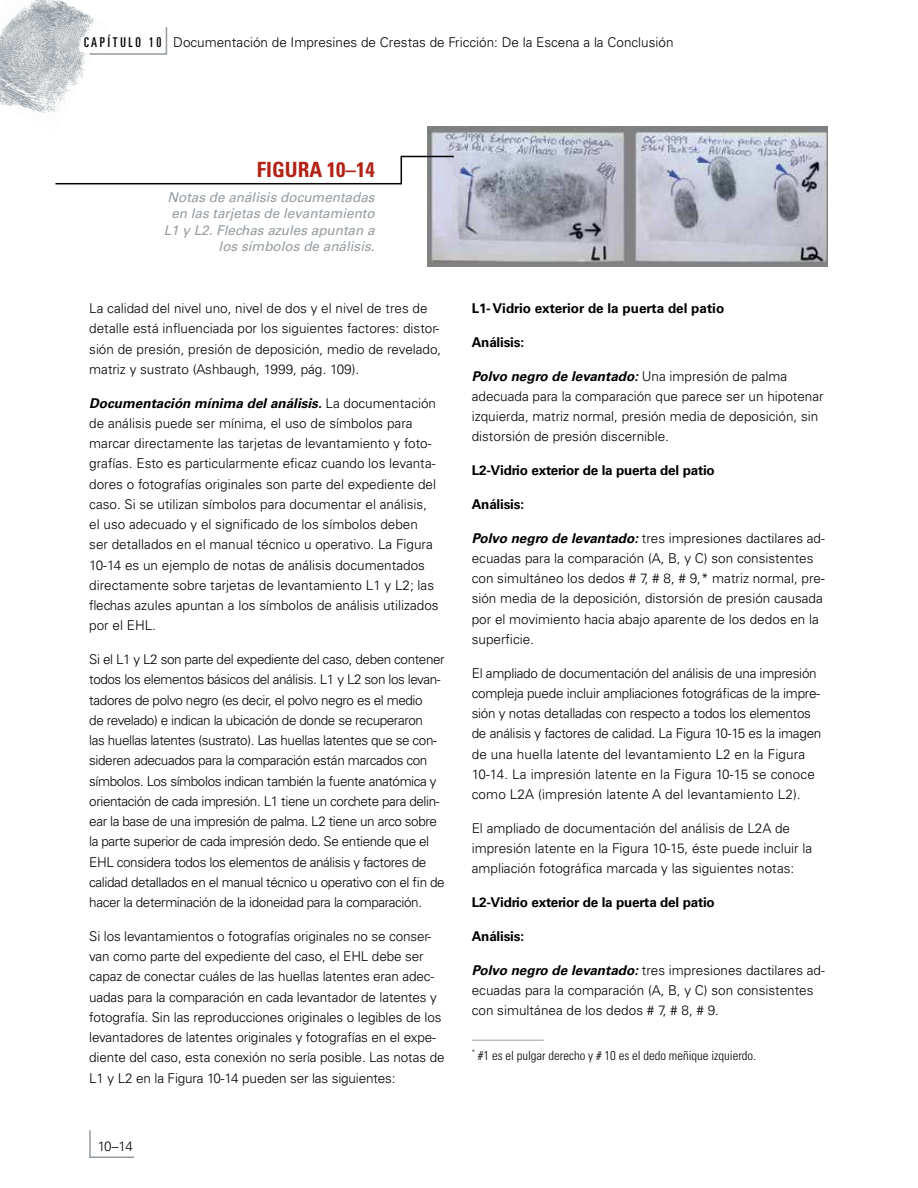
<style>
.page{position:relative;width:918px;height:1188px;background:#fff}
.page>*{position:absolute;margin:0;border:0;box-sizing:border-box;transform-origin:0 0}
.t1{font:700 condensed 21px "Univers LT Std";color:#b32317}
.t2{font:300 13.5px/20.2px "Univers LT Std";color:#000}
.t3{font:300 13.5px/20.2px "Univers LT Std";letter-spacing:-.03em;color:#000}
.t4{font:300 13.5px/20.2px "Univers LT Std";letter-spacing:-.02em;color:#000}
.t5{font:700 13.5px "Univers LT Std";letter-spacing:-.015em;color:#000}
.t6{font:italic 13.5px/16.2px "Univers LT Std";color:#949ca1;text-align:right}
.t7{font:300 condensed 12.75px "Univers LT Std";color:#000}
.s1{font-weight:400;font-stretch:ultra-condensed}
.s2{font-weight:700;font-style:italic}
</style>
<div class="page">
<img style="left:0;top:0;width:94px;height:113px">
<hr style="left:472px;top:1040px;width:72px;height:1px;background:#949ca1">
<img style="left:427px;top:126px;width:401px;height:141px">
<svg style="left:55px;top:155px;width:400px;height:30px"></svg>
<svg style="left:89px;top:1130px;width:46px;height:28px"></svg>
<svg style="left:88px;top:26px;width:80px;height:30px"></svg>
<p class="t2" style="left:84px;top:32px;width:591px"><span class="s1">C A P Í T U L O 1 0</span> Documentación de Impresines de Crestas de Fricción: De la Escena a la Conclusión</p>
<p class="t1" style="left:257px;top:157px;width:119px">FIGURA 10–14</p>
<p class="t6" style="left:164px;top:189px;width:212px">Notas de análisis documentadas en las tarjetas de levantamiento<br>L1 y L2. Flechas azules apuntan a los símbolos de análisis.</p>
<p class="t2" style="left:89px;top:298px;width:354px">La calidad del nivel uno, nivel de dos y el nivel de tres de detalle está influenciada por los siguientes factores: distor&shy;sión de presión, presión de deposición, medio de revelado, matriz y sustrato (Ashbaugh, 1999, pág. 109).</p>
<p class="t2" style="left:89px;top:393px;width:351px"><span class="s2">Documentación mínima del análisis.</span> La documentación de análisis puede ser mínima, el uso de símbolos para marcar directamente las tarjetas de levantamiento y foto&shy;grafías. Esto es particularmente eficaz cuando los levanta&shy;dores o fotografías originales son parte del expediente del caso. Si se utilizan símbolos para documentar el análisis, el uso adecuado y el significado de los símbolos deben ser detallados en el manual técnico u operativo. La Figura 10-14 es un ejemplo de notas de análisis documentados directamente sobre tarjetas de levantamiento L1 y L2; las flechas azules apuntan a los símbolos de análisis utilizados por el EHL.</p>
<p class="t3" style="left:89px;top:649px;width:357px">Si el L1 y L2 son parte del expediente del caso, deben contener todos los elementos básicos del análisis. L1 y L2 son los levan&shy;tadores de polvo negro (es decir, el polvo negro es el medio<br>de revelado) e indican la ubicación de donde se recuperaron<br>las huellas latentes (sustrato). Las huellas latentes que se con&shy;sideren adecuados para la comparación están marcados con símbolos. Los símbolos indican también la fuente anatómica y orientación de cada impresión. L1 tiene un corchete para delin&shy;ear la base de una impresión de palma. L2 tiene un arco sobre la parte superior de cada impresión dedo. Se entiende que el EHL considera todos los elementos de análisis y factores de calidad detallados en el manual técnico u operativo con el fin de hacer la determinación de la idoneidad para la comparación.</p>
<p class="t2" style="left:89px;top:926px;width:357px">Si los levantamientos o fotografías originales no se conser&shy;van como parte del expediente del caso, el EHL debe ser capaz de conectar cuáles de las huellas latentes eran adec&shy;uadas para la comparación en cada levantador de latentes y fotografía. Sin las reproducciones originales o legibles de los levantadores de latentes originales y fotografías en el expe&shy;diente del caso, esta conexión no sería posible. Las notas de L1 y L2 en la Figura 10-14 pueden ser las siguientes:</p>
<p class="t2" style="left:98px;top:1136px;width:37px">10–14</p>
<p class="t5" style="left:472px;top:300px;width:254px">L1- Vidrio exterior de la puerta del patio</p>
<p class="t5" style="left:472px;top:334px;width:54px">Análisis:</p>
<p class="t2" style="left:472px;top:366px;width:353px"><span class="s2">Polvo negro de levantado:</span> Una impresión de palma adecuada para la comparación que parece ser un hipotenar izquierda, matriz normal, presión media de deposición, sin distorsión de presión discernible.</p>
<p class="t5" style="left:472px;top:462px;width:245px">L2-Vidrio exterior de la puerta del patio</p>
<p class="t5" style="left:472px;top:496px;width:54px">Análisis:</p>
<p class="t2" style="left:472px;top:528px;width:355px"><span class="s2">Polvo negro de levantado:</span> tres impresiones dactilares ad&shy;ecuadas para la comparación (A, B, y C) son consistentes con simultáneo los dedos # 7, # 8, # 9,* matriz normal, pre&shy;sión media de la deposición, distorsión de presión causada por el movimiento hacia abajo aparente de los dedos en la superficie.</p>
<p class="t4" style="left:472px;top:663px;width:351px">El ampliado de documentación del análisis de una impresión compleja puede incluir ampliaciones fotográficas de la impre&shy;sión y notas detalladas con respecto a todos los elementos de análisis y factores de calidad. La Figura 10-15 es la imagen de una huella latente del levantamiento L2 en la Figura 10-14. La impresión latente en la Figura 10-15 se conoce como L2A (impresión latente A del levantamiento L2).</p>
<p class="t2" style="left:472px;top:818px;width:342px">El ampliado de documentación del análisis de L2A de impresión latente en la Figura 10-15, éste puede incluir la ampliación fotográfica marcada y las siguientes notas:</p>
<p class="t5" style="left:472px;top:894px;width:245px">L2-Vidrio exterior de la puerta del patio</p>
<p class="t5" style="left:472px;top:928px;width:54px">Análisis:</p>
<p class="t2" style="left:472px;top:960px;width:355px"><span class="s2">Polvo negro de levantado:</span> tres impresiones dactilares ad&shy;ecuadas para la comparación (A, B, y C) son consistentes con simultánea de los dedos # 7, # 8, # 9.</p>
<p class="t7" style="left:472px;top:1047px;width:286px"><sup>*</sup> #1 es el pulgar derecho y # 10 es el dedo meñique izquierdo.</p>
</div>
